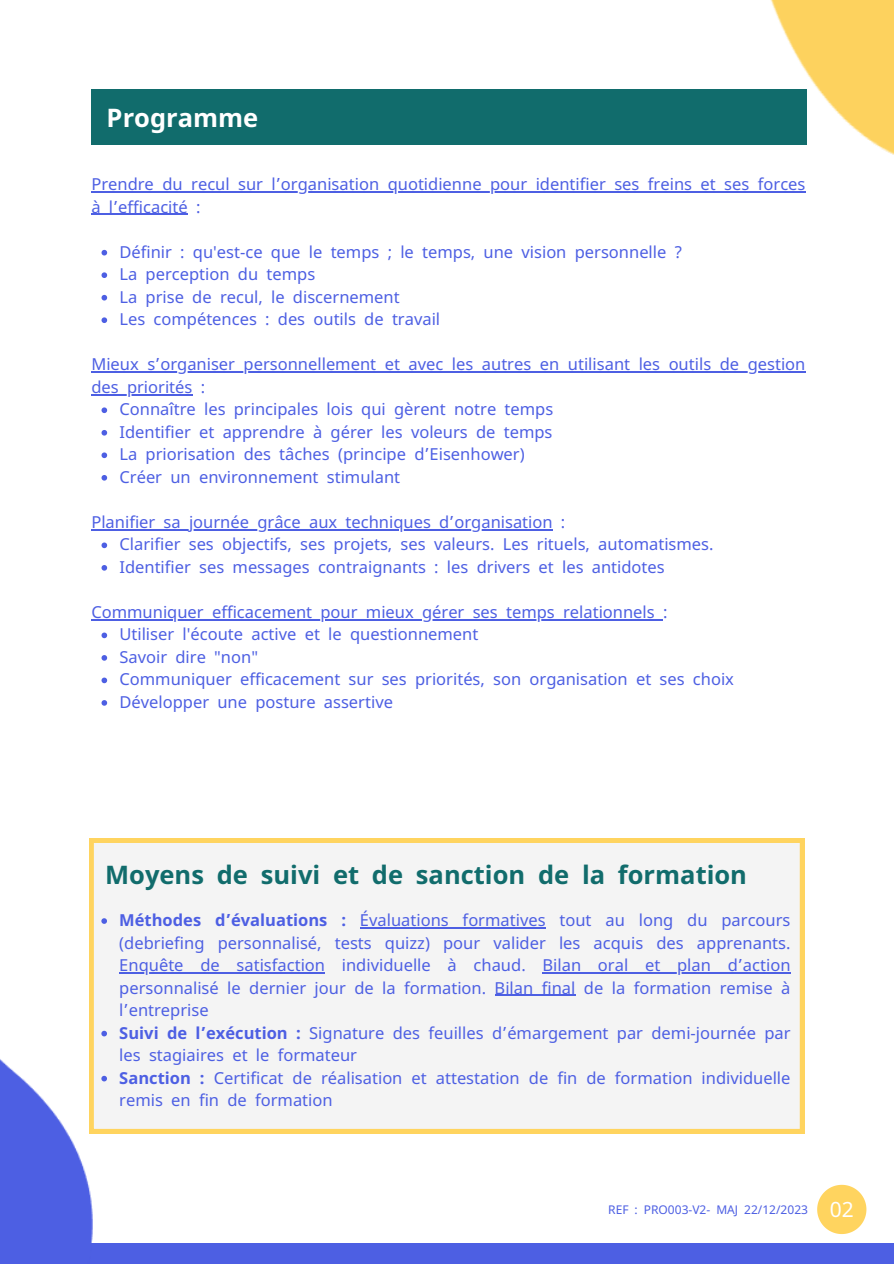
<style>
.page{position:relative;width:894px;height:1264px;background:#fff}
.page>*{position:absolute;margin:0;border:0;box-sizing:border-box;transform-origin:0 0}
.t1{font:700 25.5px "Noto Sans";color:#116c6c}
.t2{font:700 25.5px "Noto Sans";color:#fff}
.t3{font:21px "Noto Sans";color:#fff}
.t4{font:16.5px/22.5px "Noto Sans";color:#4d5fe3}
.t5{font:12px "Noto Sans";color:#4d5fe3}
.s1{font-family:"Noto Sans Gurmukhi"}
.s2{font-weight:700}
.s3{font-family:"Noto Sans Gurmukhi";font-weight:700}
</style>
<div class="page">
<svg style="left:817px;top:1184px;width:49px;height:49px"></svg>
<div style="left:0;top:1243px;width:893px;height:20px;background:#4d5fe3"></div>
<div style="left:106px;top:838px;width:698px;height:295px;background:#f4f4f4"></div>
<hr style="left:360px;top:927px;width:185px;height:1px;background:#4d5fe3">
<hr style="left:119px;top:972px;width:206px;height:1px;background:#4d5fe3">
<hr style="left:542px;top:972px;width:248px;height:1px;background:#4d5fe3">
<hr style="left:494px;top:994px;width:81px;height:1px;background:#4d5fe3">
<img style="left:607px;top:0;width:286px;height:193px">
<img style="left:0;top:838px;width:106px;height:405px">
<div style="left:91px;top:89px;width:716px;height:56px;background:#116c6c"></div>
<hr style="left:91px;top:191px;width:714px;height:1px;background:#4d5fe3">
<hr style="left:91px;top:214px;width:97px;height:1px;background:#4d5fe3">
<svg style="left:101px;top:250px;width:6px;height:5px"></svg>
<svg style="left:101px;top:272px;width:6px;height:6px"></svg>
<svg style="left:101px;top:295px;width:6px;height:5px"></svg>
<svg style="left:101px;top:317px;width:6px;height:6px"></svg>
<hr style="left:91px;top:371px;width:714px;height:1px;background:#4d5fe3">
<hr style="left:91px;top:394px;width:101px;height:1px;background:#4d5fe3">
<svg style="left:101px;top:407px;width:6px;height:6px"></svg>
<svg style="left:101px;top:430px;width:6px;height:5px"></svg>
<svg style="left:101px;top:452px;width:6px;height:6px"></svg>
<svg style="left:101px;top:475px;width:6px;height:5px"></svg>
<hr style="left:91px;top:529px;width:461px;height:1px;background:#4d5fe3">
<svg style="left:101px;top:542px;width:6px;height:6px"></svg>
<svg style="left:101px;top:565px;width:6px;height:5px"></svg>
<hr style="left:91px;top:619px;width:571px;height:1px;background:#4d5fe3">
<svg style="left:101px;top:632px;width:6px;height:6px"></svg>
<svg style="left:101px;top:655px;width:6px;height:5px"></svg>
<svg style="left:101px;top:677px;width:6px;height:6px"></svg>
<svg style="left:101px;top:700px;width:6px;height:5px"></svg>
<p class="t2" style="left:107px;top:100px;width:153px">Programme</p>
<p class="t4" style="left:91px;top:172px;width:715px">Prendre du recul sur l<span class="s1">’</span>organisation quotidienne pour identifier ses freins et ses forces à l<span class="s1">’</span>efficacité :</p>
<p class="t4" style="left:119px;top:240px;width:563px">Définir : qu'est-ce que le temps ; le temps, une vision personnelle ?<br>La perception du temps<br>La</p>
<p class="t4" style="left:145px;top:285px;width:255px">prise de recul, le discernement</p>
<h2 class="t4" style="left:119px;top:307px;width:266px">Les compétences : des outils de</h2>
<p class="t4" style="left:392px;top:307px;width:50px">travail</p>
<p class="t4" style="left:91px;top:352px;width:715px">Mieux s<span class="s1">’</span>organiser personnellement et avec les autres en utilisant les outils de gestion</p>
<h2 class="t4" style="left:119px;top:375px;width:435px;text-indent:-28px">des priorités :<br>Connaître les principales lois qui gèrent notre temps<br>Identifier et apprendre à gérer les</h2>
<p class="t4" style="left:411px;top:420px;width:143px">voleurs de temps</p>
<p class="t4" style="left:119px;top:442px;width:288px">La priorisation des tâches (principe</p>
<p class="t4" style="left:414px;top:442px;width:112px">d<span class="s1">’</span>Eisenhower)</p>
<p class="t4" style="left:119px;top:465px;width:282px">Créer un environnement stimulant</p>
<p class="t4" style="left:91px;top:510px;width:475px">Planifier sa journée grâce aux techniques d<span class="s1">’</span>organisation :</p>
<p class="t4" style="left:119px;top:532px;width:410px">Clarifier ses objectifs, ses projets, ses valeurs. Les</p>
<p class="t4" style="left:119px;top:532px;width:595px;text-indent:417px">rituels, automatismes.<br>Identifier ses messages contraignants : les drivers et</p>
<h1 class="t4" style="left:562px;top:555px;width:104px">les antidotes</h1>
<p class="t4" style="left:91px;top:600px;width:577px">Communiquer efficacement pour mieux gérer ses temps relationnels :</p>
<p class="t4" style="left:119px;top:622px;width:360px">Utiliser l'écoute active et le questionnement<br>Savoir dire "non"</p>
<p class="t4" style="left:119px;top:667px;width:616px">Communiquer efficacement sur ses priorités, son organisation et ses choix</p>
<p class="t4" style="left:119px;top:690px;width:275px">Développer une posture assertive</p>
<p class="t1" style="left:105px;top:856px;width:643px">Moyens de suivi et de sanction de la formation</p>
<h1 class="t4" style="left:119px;top:908px;width:672px"><span class="s2">Méthodes d</span><span class="s3">’</span><span class="s2">évaluations :</span> Évaluations formatives tout au long du parcours (debriefing personnalisé, tests quizz) pour valider les acquis des apprenants.</h1>
<h2 class="t4" style="left:119px;top:953px;width:408px">Enquête de satisfaction individuelle à chaud.</h2>
<p class="t4" style="left:119px;top:953px;width:672px;text-indent:423px">Bilan oral et plan d<span class="s1">’</span>action personnalisé le dernier jour de la formation. Bilan final de la formation remise à l<span class="s1">’</span>entreprise<br><span class="s2">Suivi de l</span><span class="s3">’</span><span class="s2">exécution :</span> Signature des feuilles d<span class="s1">’</span>émargement par demi-journée par les stagiaires et le formateur<br><span class="s2">Sanction :</span> Certificat de réalisation et attestation</p>
<p class="t4" style="left:528px;top:1066px;width:263px">de fin de formation individuelle</p>
<p class="t4" style="left:119px;top:1088px;width:215px">remis en fin de formation</p>
<p class="t5" style="left:608px;top:1201px;width:131px">REF : PRO003-V2- MAJ</p>
<p class="t5" style="left:744px;top:1201px;width:65px">22/12/2023</p>
<p class="t3" style="left:829px;top:1194px;width:26px">02</p>
</div>
